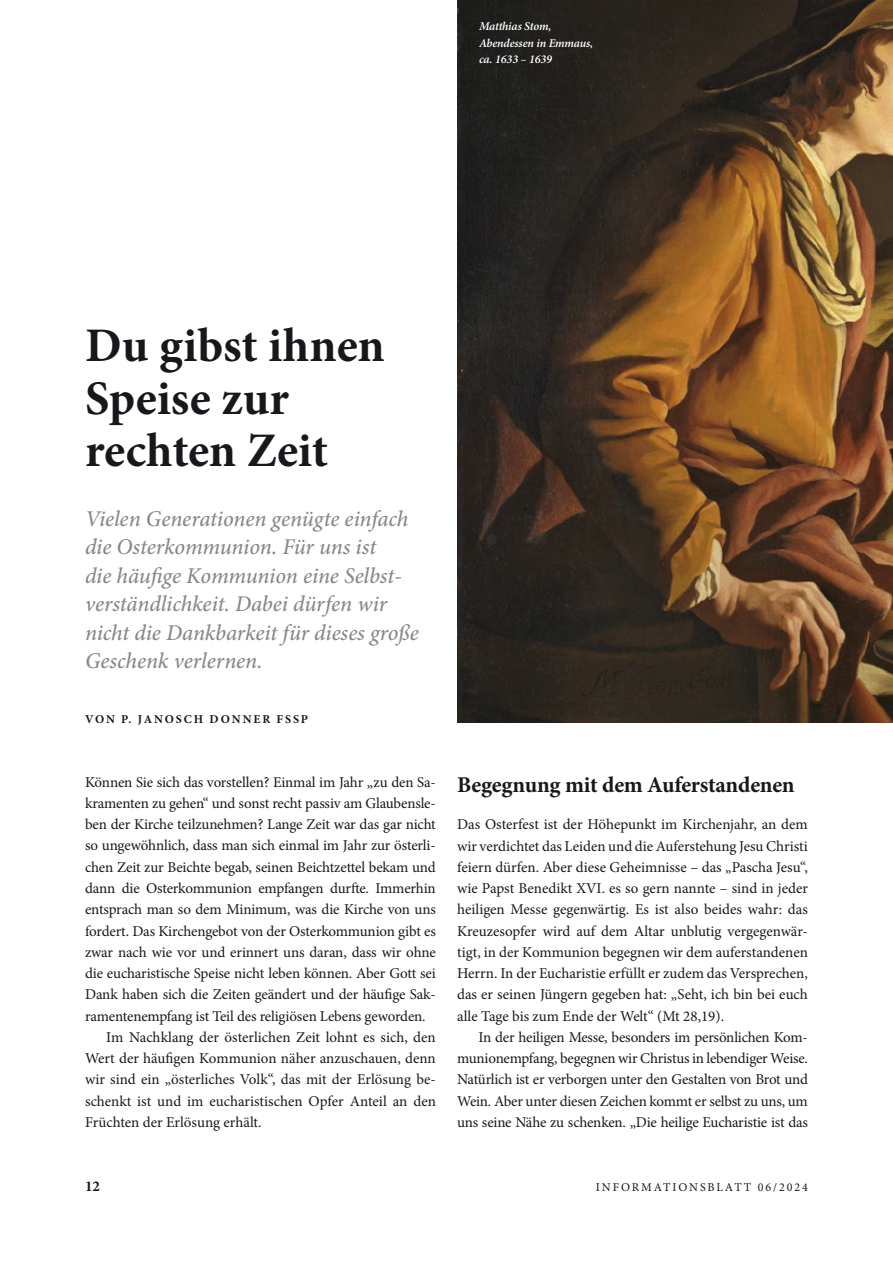
<style>
.page{position:relative;width:893px;height:1263px;background:#fff}
.page>*{position:absolute;margin:0;border:0;box-sizing:border-box;transform-origin:0 0}
.t1{font:700 48.3px/52.5px "Minion Pro";color:#1a171c}
.t2{font:italic 500 22.5px/28.5px "Minion Pro";letter-spacing:-.005em;color:#87888a}
.t3{font:700 22.5px "Minion Pro";letter-spacing:-.01em;color:#1a171c}
.t4{font:15px/21.3px "Minion Pro";letter-spacing:-.01em;color:#1a171c;text-align:justify}
.t5{font:700 15px "Minion Pro";color:#1a171c}
.t6{font:italic 600 12px/16.5px "Minion Pro";letter-spacing:-.01em;color:#fff}
.t7{font:12px "Minion Pro";letter-spacing:.16em;color:#1a171c}
.t8{font:700 12px "Minion Pro";letter-spacing:.16em;color:#1a171c}
</style>
<div class="page">
<img style="left:458px;top:0;width:435px;height:723px">
<p class="t6" style="left:479px;top:18px;width:116px">Matthias Stom,<br>Abendessen in Emmaus, ca. 1633 – 1639</p>
<h1 class="t1" style="left:85px;top:319px;width:301px">Du gibst ihnen<br>Speise zur rechten Zeit</h1>
<h2 class="t2" style="left:85px;top:504px;width:335px">Vielen Generationen genügte einfach die Osterkommunion. Für uns ist<br>die häufige Kommunion eine Selbst&shy;verständlichkeit. Dabei dürfen wir nicht die Dankbarkeit für dieses große Geschenk verlernen.</h2>
<p class="t8" style="left:85px;top:711px;width:225px">VON P. JANOSCH DONNER FSSP</p>
<p class="t4" style="left:85px;top:771px;width:352px">Können Sie sich das vorstellen? Einmal im Jahr „zu den Sa-</p>
<p class="t4" style="left:85px;top:793px;width:352px">kramenten zu gehen“ und sonst recht passiv am Glaubensle-</p>
<p class="t4" style="left:85px;top:814px;width:352px">ben der Kirche teilzunehmen? Lange Zeit war das gar nicht</p>
<p class="t4" style="left:85px;top:835px;width:352px">so ungewöhnlich, dass man sich einmal im Jahr zur österli-</p>
<p class="t4" style="left:85px;top:856px;width:352px">chen Zeit zur Beichte begab, seinen Beichtzettel bekam und</p>
<p class="t4" style="left:85px;top:878px;width:352px">dann die Osterkommunion empfangen durfte. Immerhin</p>
<p class="t4" style="left:85px;top:899px;width:352px">entsprach man so dem Minimum, was die Kirche von uns</p>
<p class="t4" style="left:85px;top:920px;width:352px">fordert. Das Kirchengebot von der Osterkommunion gibt es</p>
<p class="t4" style="left:85px;top:941px;width:352px">zwar nach wie vor und erinnert uns daran, dass wir ohne</p>
<p class="t4" style="left:85px;top:963px;width:352px">die eucharistische Speise nicht leben können. Aber Gott sei</p>
<p class="t4" style="left:85px;top:984px;width:352px">Dank haben sich die Zeiten geändert und der häufige Sak-</p>
<p class="t4" style="left:85px;top:1005px;width:342px">ramentenempfang ist Teil des religiösen Lebens geworden.</p>
<p class="t4" style="left:106px;top:1026px;width:331px">Im Nachklang der österlichen Zeit lohnt es sich, den</p>
<p class="t4" style="left:85px;top:1048px;width:352px">Wert der häufigen Kommunion näher anzuschauen, denn</p>
<p class="t4" style="left:85px;top:1069px;width:352px">wir sind ein „österliches Volk“, das mit der Erlösung be-</p>
<p class="t4" style="left:85px;top:1090px;width:352px">schenkt ist und im eucharistischen Opfer Anteil an den</p>
<p class="t4" style="left:85px;top:1111px;width:178px">Früchten der Erlösung erhält.</p>
<p class="t5" style="left:85px;top:1175px;width:16px">12</p>
<h2 class="t3" style="left:457px;top:769px;width:339px">Begegnung mit dem Auferstandenen</h2>
<p class="t4" style="left:457px;top:814px;width:352px">Das Osterfest ist der Höhepunkt im Kirchenjahr, an dem wir verdichtet das Leiden und die Auferstehung Jesu Christi feiern dürfen. Aber diese Geheimnisse – das „Pascha Jesu“, wie Papst Benedikt XVI. es so gern nannte – sind in jeder heiligen Messe gegenwärtig. Es ist also beides wahr: das Kreuzesopfer wird auf dem Altar unblutig vergegenwär&shy;tigt, in der Kommunion begegnen wir dem auferstandenen Herrn. In der Eucharistie erfüllt er zudem das Versprechen, das er seinen Jüngern gegeben hat: „Seht, ich bin bei euch alle Tage bis zum Ende der Welt“ (Mt 28,19).</p>
<p class="t4" style="left:457px;top:1026px;width:352px;text-indent:21px">In der heiligen Messe, besonders im persönlichen Kom&shy;munionempfang, begegnen wir Christus in lebendiger Weise.<br>Natürlich ist er verborgen unter den Gestalten von Brot und Wein. Aber unter diesen Zeichen kommt er selbst zu uns, um uns seine Nähe zu schenken. „Die heilige Eucharistie ist das</p>
<p class="t7" style="left:596px;top:1179px;width:213px">INFORMATIONSBLATT 06/2024</p>
</div>
